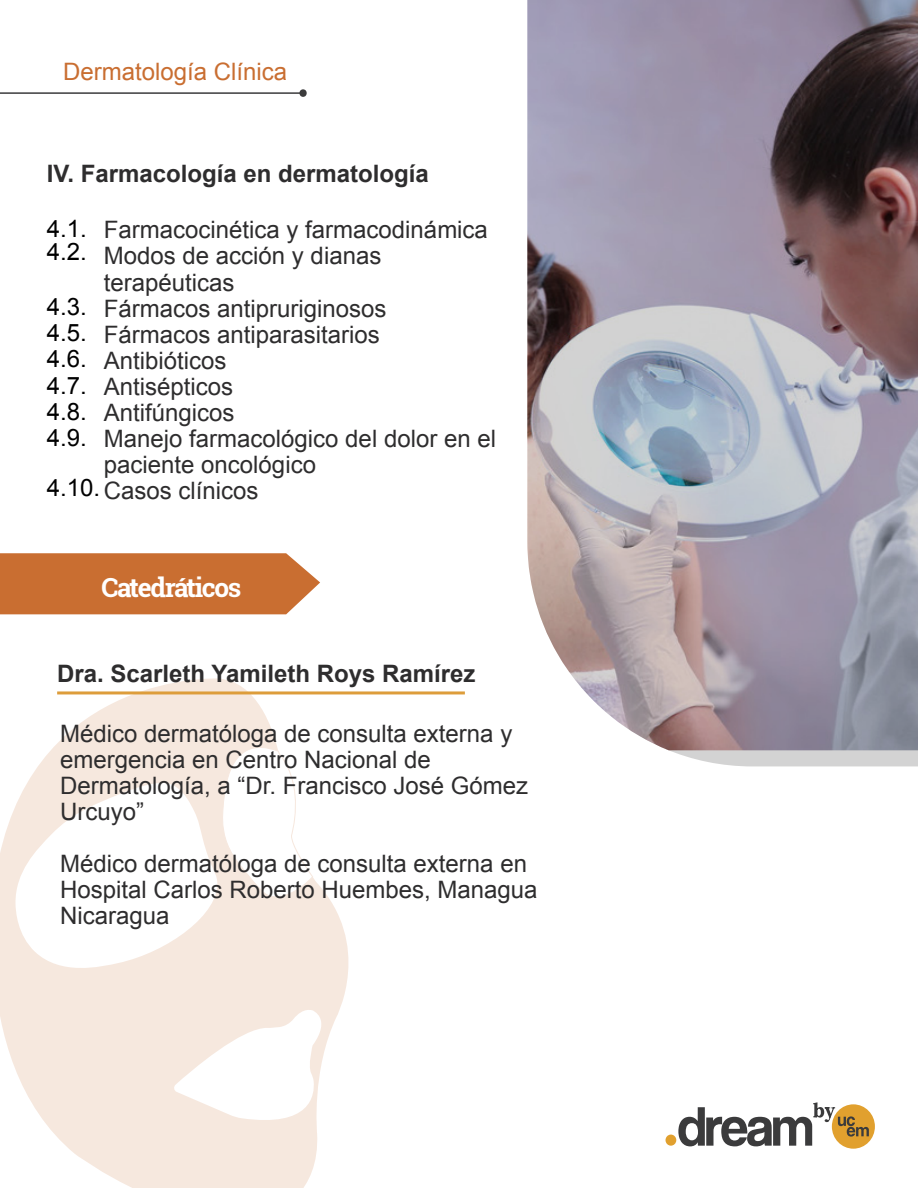
<style>
.page{position:relative;width:918px;height:1188px;background:#fff}
.page>*{position:absolute;margin:0;border:0;box-sizing:border-box;transform-origin:0 0}
.t1{font:700 26.25px "Roboto Slab";letter-spacing:-.05em;color:#fff}
.t2{font:24px/26.1px "Arial";color:#2e2d2e}
.t3{font:700 24px "Arial";color:#2e2d2e}
.t4{font:24px/26.1px "Arial";color:#000}
.t5{font:24px "Arial";color:#c96e31}
</style>
<div class="page">
<svg style="left:0;top:678px;width:348px;height:510px;fill:#f6e8de"></svg>
<div style="left:0;top:553px;width:320px;height:61px;background:#c96e31"></div>
<div style="left:666px;top:1135px;width:10px;height:11px;background:#e1a02e;border-radius:50%"></div>
<div style="left:832px;top:1104px;width:43px;height:45px;background:#e1a02e;border-radius:50%"></div>
<svg style="left:678px;top:1102px;width:191px;height:44px"></svg>
<svg style="left:527px;top:0;width:391px;height:766px;background:#9d95a1"></svg>
<hr style="left:0;top:92px;width:303px;height:2px;background:#3b3b3c">
<svg style="left:298px;top:89px;width:9px;height:8px"></svg>
<hr style="left:57px;top:691px;width:408px;height:3px;background:#dd9d3b">
<p class="t5" style="left:63px;top:55px;width:226px">Dermatología Clínica</p>
<p class="t3" style="left:47px;top:158px;width:383px">IV. Farmacología en dermatología</p>
<p class="t2" style="left:104px;top:217px;width:394px">Farmacocinética y farmacodinámica<br>Modos de acción y dianas terapéuticas<br>Fármacos antipruriginosos<br>Fármacos antiparasitarios<br>Antibióticos<br>Antisépticos<br>Antifúngicos<br>Manejo farmacológico del dolor en el paciente oncológico<br>Casos clínicos</p>
<p class="t4" style="left:47px;top:217px;width:42px;line-height:23.1px">4.1.<br>4.2.</p>
<p class="t4" style="left:47px;top:294px;width:42px;text-align:justify">4.3.<br>4.5.<br>4.6.<br>4.7.<br>4.8.<br>4.9.</p>
<p class="t4" style="left:47px;top:475px;width:55px">4.10.</p>
<p class="t1" style="left:101px;top:570px;width:141px">Catedráticos</p>
<p class="t3" style="left:57px;top:658px;width:420px">Dra. Scarleth Yamileth Roys Ramírez</p>
<p class="t2" style="left:60px;top:721px;width:470px">Médico dermatóloga de consulta externa y emergencia en Centro Nacional de<br>Dermatología, a “Dr. Francisco José Gómez<br>Urcuyo”</p>
<p class="t2" style="left:60px;top:851px;width:479px">Médico dermatóloga de consulta externa en<br>Hospital Carlos Roberto Huembes, Managua<br>Nicaragua</p>
</div>
